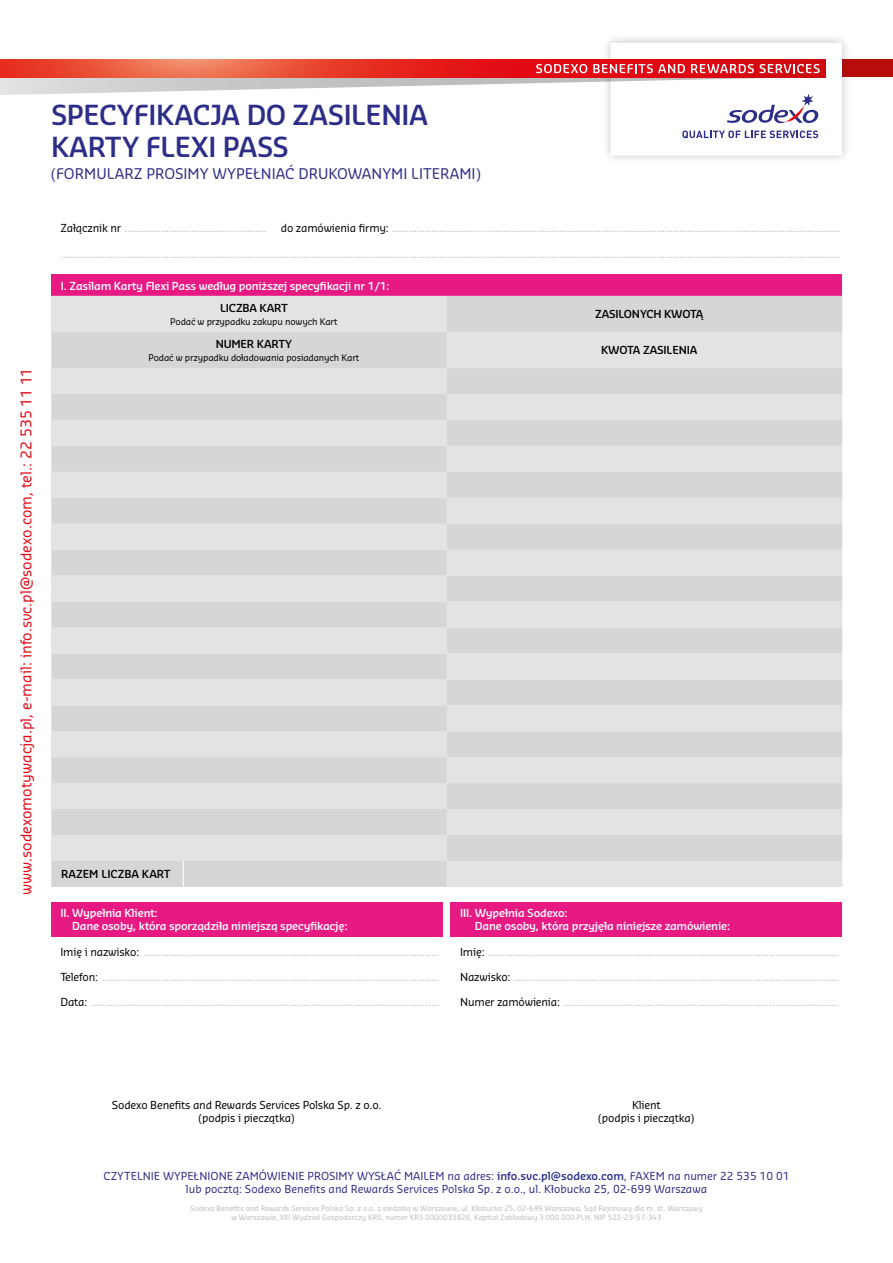
<style>
.page{position:relative;width:893px;height:1263px;background:#fff}
.page>*{position:absolute;margin:0;border:0;box-sizing:border-box;transform-origin:0 0}
.t1{font:600 27px/32.4px "Sansa Pro";letter-spacing:-.015em;color:#2d2e87}
.t2{font:14.4px "Sansa Pro";color:#e30613}
.t3{font:14.4px "Sansa Pro";color:#2d2e87}
.t4{font:10.8px "Sansa Pro";letter-spacing:-.015em;color:#bcbcbc}
.t5{font:10.8px/12.6px "Sansa Pro";color:#2d2e87;text-align:center}
.t6{font:600 10.8px/12.9px "Sansa Pro";letter-spacing:-.015em;color:#fff}
.t7{font:10.8px/12.6px "Sansa Pro";letter-spacing:-.015em;color:#000;text-align:center}
.t8{font:600 10.8px "Sansa Pro";letter-spacing:-.015em;color:#000}
.t9{font:9px "Sansa Pro";letter-spacing:-.015em;color:#000}
.t10{font:7.2px/9px "Sansa Pro";color:#bcbcbc;text-align:center}
.s1{color:#000}
.s2{font-weight:600}
</style>
<div class="page">
<div style="left:752px;top:60px;width:141px;height:17px;background:#b90e0c"></div>
<div style="left:601px;top:34px;width:251px;height:131px;background:#000;opacity:.25"></div>
<div style="left:611px;top:43px;width:231px;height:113px;background:#fff"></div>
<svg style="left:682px;top:131px;width:136px;height:7px"></svg>
<svg style="left:0;top:59px;width:826px;height:18px;background:#e33028"></svg>
<svg style="left:0;top:62px;width:820px;height:62px"></svg>
<div style="left:51px;top:274px;width:791px;height:22px;background:#e71a84"></div>
<svg style="left:52px;top:296px;width:790px;height:591px;background:#dcdcdc"></svg>
<div style="left:51px;top:861px;width:132px;height:26px;background:#d6d6d6"></div>
<hr style="left:51px;top:296px;width:1px;height:36px;background:#e3e3e3">
<hr style="left:51px;top:332px;width:1px;height:36px;background:#e3e3e3">
<svg style="left:51px;top:368px;width:1px;height:518px"></svg>
<svg style="left:183px;top:861px;width:1px;height:26px"></svg>
<div style="left:51px;top:902px;width:391px;height:34px;background:#e71a84"></div>
<div style="left:451px;top:902px;width:391px;height:34px;background:#e71a84"></div>
<h2 class="t2" style="left:16px;top:895px;width:528px;rotate:-90deg">www.sodexomotywacja.pl, e-mail: info.svc.pl@sodexo.com, tel.: 22 535 11 11</h2>
<h1 class="t1" style="left:51px;top:98px;width:379px">SPECYFIKACJA DO ZASILENIA<br>KARTY FLEXI PASS</h1>
<h2 class="t3" style="left:51px;top:163px;width:431px">(FORMULARZ PROSIMY WYPEŁNIAĆ DRUKOWANYMI LITERAMI)</h2>
<p class="t4" style="left:60px;top:221px;width:208px"><span class="s1">Załącznik nr</span> ...................................................</p>
<p class="t4" style="left:281px;top:221px;width:561px"><span class="s1">do zamówienia firmy:</span> .................................................................................................................................................................</p>
<p class="t4" style="left:60px;top:246px;width:782px">........................................................................................................................................................................................................................................................................................</p>
<p class="t6" style="left:61px;top:279px;width:330px">I. Zasilam Karty Flexi Pass według poniższej specyfikacji nr 1/1:</p>
<p class="t8" style="left:220px;top:300px;width:69px">LICZBA KART</p>
<p class="t9" style="left:170px;top:315px;width:169px">Podać w przypadku zakupu nowych Kart</p>
<p class="t8" style="left:595px;top:307px;width:110px">ZASILONYCH KWOTĄ</p>
<p class="t8" style="left:216px;top:337px;width:78px">NUMER KARTY</p>
<p class="t9" style="left:148px;top:351px;width:212px">Podać w przypadku doładowania posiadanych Kart</p>
<p class="t8" style="left:601px;top:343px;width:98px">KWOTA ZASILENIA</p>
<p class="t8" style="left:61px;top:867px;width:111px">RAZEM LICZBA KART</p>
<p class="t6" style="left:72px;top:906px;width:277px;text-indent:-12px">II. Wypełnia Klient:<br>Dane osoby, która sporządziła niniejszą specyfikację:</p>
<p class="t6" style="left:475px;top:906px;width:257px;text-indent:-15px">III. Wypełnia Sodexo:<br>Dane osoby, która przyjęła niniejsze zamówienie:</p>
<p class="t4" style="left:60px;top:944px;width:381px"><span class="s1">Imię i nazwisko:</span> ..........................................................................................................</p>
<p class="t4" style="left:60px;top:970px;width:381px"><span class="s1">Telefon:</span> .........................................................................................................................</p>
<p class="t4" style="left:60px;top:995px;width:381px"><span class="s1">Data:</span> .............................................................................................................................</p>
<p class="t4" style="left:460px;top:944px;width:381px"><span class="s1">Imię:</span> ..............................................................................................................................</p>
<p class="t4" style="left:460px;top:970px;width:381px"><span class="s1">Nazwisko:</span> .....................................................................................................................</p>
<p class="t4" style="left:460px;top:995px;width:381px"><span class="s1">Numer zamówienia:</span> ...................................................................................................</p>
<p class="t7" style="left:112px;top:1099px;width:271px">Sodexo Benefits and Rewards Services Polska Sp. z o.o. (podpis i pieczątka)</p>
<p class="t7" style="left:598px;top:1099px;width:98px">Klient<br>(podpis i pieczątka)</p>
<p class="t5" style="left:103px;top:1170px;width:687px">CZYTELNIE WYPEŁNIONE ZAMÓWIENIE PROSIMY WYSŁAĆ MAILEM na adres: <span class="s2">info.svc.pl@sodexo.com</span>, FAXEM na numer 22 535 10 01 lub pocztą: Sodexo Benefits and Rewards Services Polska Sp. z o.o., ul. Kłobucka 25, 02-699 Warszawa</p>
<p class="t10" style="left:190px;top:1204px;width:514px">Sodexo Benefits and Rewards Services Polska Sp. z o.o. z siedzibą w Warszawie, ul. Kłobucka 25, 02-699 Warszawa, Sąd Rejonowy dla m. st. Warszawy w Warszawie, XIII Wydział Gospodarczy KRS, numer KRS 0000033826, Kapitał Zakładowy 3 000 000 PLN, NIP 522-23-57-343</p>
</div>
